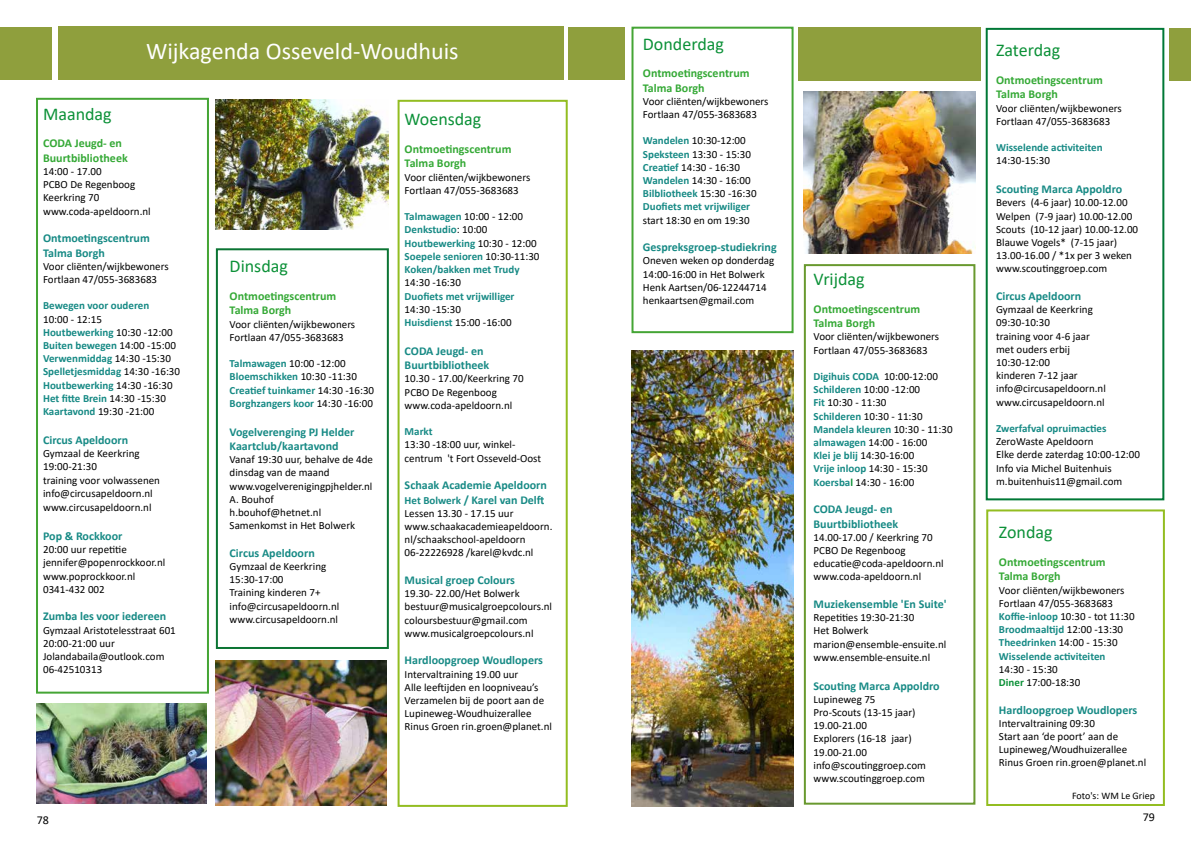
<style>
.page{position:relative;width:1191px;height:842px;background:#fff}
.page>*{position:absolute;margin:0;border:0;box-sizing:border-box;transform-origin:0 0}
.t1{font:24px "Calibri";color:#fff}
.t2{font:18px "Calibri";color:#0c9138}
.t3{font:700 12px/14.4px "Calibri";color:#178a85}
.t4{font:700 12px/14.4px "Calibri";color:#35a936}
.t5{font:12px "Calibri";color:#000}
.t6{font:11px/13.2px "Calibri";color:#000}
.t7{font:700 11px/13.2px "Calibri";color:#178a85}
.t8{font:10px "Calibri";color:#000}
.s1{font-weight:400;color:#000}
.s2{font-weight:700;color:#178a85}
.s3{font-size:11px}
.s4{font-weight:700;color:#0c9138}
</style>
<div class="page">
<div style="left:36px;top:98px;width:173px;height:596px;border:2px solid #45a535"></div>
<div style="left:58px;top:27px;width:505px;height:53px;background:#8f9f3d"></div>
<div style="left:216px;top:248px;width:173px;height:401px;border:2px solid #0b7433"></div>
<div style="left:397px;top:100px;width:171px;height:707px;border:2px solid #93bd21"></div>
<div style="left:0;top:27px;width:52px;height:52px;background:#8f9f3d"></div>
<img style="left:216px;top:100px;width:173px;height:129px">
<img style="left:36px;top:703px;width:171px;height:100px">
<img style="left:216px;top:660px;width:170px;height:146px">
<div style="left:568px;top:27px;width:56px;height:52px;background:#8f9f3d"></div>
<div style="left:631px;top:27px;width:162px;height:306px;border:2px solid #45a535"></div>
<img style="left:631px;top:351px;width:162px;height:456px">
<div style="left:798px;top:28px;width:182px;height:53px;background:#8f9f3d"></div>
<div style="left:804px;top:264px;width:171px;height:541px;border:2px solid #69992f"></div>
<img style="left:804px;top:91px;width:171px;height:162px">
<div style="left:985px;top:28px;width:179px;height:472px;border:2px solid #007836"></div>
<div style="left:1169px;top:28px;width:22px;height:53px;background:#8f9f3d"></div>
<div style="left:986px;top:509px;width:178px;height:297px;border:2px solid #93bd21"></div>
<h1 class="t1" style="left:146px;top:34px;width:314px">Wijkagenda Osseveld-Woudhuis</h1>
<h2 class="t2" style="left:643px;top:31px;width:83px">Donderdag</h2>
<p class="t4" style="left:643px;top:66px;width:108px">Ontmoetingscentrum<br>Talma Borgh</p>
<p class="t6" style="left:643px;top:94px;width:127px">Voor cliënten/wijkbewoners<br>Fortlaan 47/055-3683683</p>
<p class="t7" style="left:643px;top:134px;width:115px">Wandelen <span class="s1">10:30-12:00<br></span>Speksteen <span class="s1">13:30 - 15:30<br></span>Creatief <span class="s1">14:30 - 16:30<br></span>Wandelen <span class="s1">14:30 - 16:00<br></span>Bilbliotheek <span class="s1">15:30 -16:30<br></span>Duofiets met vrijwiliger</p>
<p class="t6" style="left:643px;top:213px;width:108px">start 18:30 en om 19:30</p>
<p class="t3" style="left:643px;top:240px;width:135px">Gespreksgroep-studiekring</p>
<p class="t6" style="left:643px;top:254px;width:133px">Oneven weken op donderdag<br>14:00-16:00 in Het Bolwerk<br>Henk Aartsen/06-12244714 henkaartsen@gmail.com</p>
<h2 class="t2" style="left:43px;top:101px;width:70px">Maandag</h2>
<p class="t4" style="left:43px;top:136px;width:86px">CODA Jeugd- en<br>Buurtbibliotheek</p>
<p class="t6" style="left:43px;top:165px;width:109px">14:00 - 17.00<br>PCBO De Regenboog<br>Keerkring 70 www.coda-apeldoorn.nl</p>
<p class="t3" style="left:43px;top:231px;width:108px">Ontmoetingscentrum<br>Talma Borgh</p>
<p class="t6" style="left:43px;top:259px;width:127px">Voor cliënten/wijkbewoners<br>Fortlaan 47/055-3683683</p>
<p class="t7" style="left:43px;top:299px;width:108px">Bewegen voor ouderen</p>
<p class="t7" style="left:43px;top:312px;width:139px"><span class="s1">10:00 - 12:15<br></span>Houtbewerking <span class="s1">10:30 -12:00<br></span>Buiten bewegen <span class="s1">14:00 -15:00<br></span>Verwenmiddag <span class="s1">14:30 -15:30<br></span>Spelletjesmiddag <span class="s1">14:30 -16:30<br></span>Houtbewerking <span class="s1">14:30 -16:30<br></span>Het fitte Brein <span class="s1">14:30 -15:30<br></span>Kaartavond <span class="s1">19:30 -21:00</span></p>
<p class="t3" style="left:43px;top:433px;width:87px">Circus Apeldoorn</p>
<p class="t6" style="left:43px;top:447px;width:118px">Gymzaal de Keerkring<br>19:00-21:30<br>training voor volwassenen info@circusapeldoorn.nl</p>
<p class="t6" style="left:43px;top:501px;width:110px">www.circusapeldoorn.nl</p>
<p class="t3" style="left:43px;top:529px;width:81px">Pop &amp; Rockkoor</p>
<p class="t6" style="left:43px;top:543px;width:124px">20:00 uur repetitie jennifer@popenrockkoor.nl www.poprockkoor.nl<br>0341-432 002</p>
<p class="t3" style="left:43px;top:609px;width:125px">Zumba les voor iedereen</p>
<p class="t6" style="left:43px;top:623px;width:134px">Gymzaal Aristotelesstraat 601<br>20:00-21:00 uur<br>Jolandabaila@outlook.com<br>06-42510313</p>
<h2 class="t2" style="left:405px;top:107px;width:78px">Woensdag</h2>
<p class="t4" style="left:405px;top:142px;width:108px">Ontmoetingscentrum<br>Talma Borgh</p>
<p class="t6" style="left:405px;top:170px;width:127px">Voor cliënten/wijkbewoners<br>Fortlaan 47/055-3683683</p>
<p class="t7" style="left:405px;top:210px;width:136px">Talmawagen <span class="s1">10:00 - 12:00<br></span>Denkstudio<span class="s1">: 10:00<br></span>Houtbewerking <span class="s1">10:30 - 12:00<br></span>Soepele senioren <span class="s1">10:30-11:30<br></span>Koken/bakken met Trudy</p>
<p class="t6" style="left:405px;top:276px;width:58px">14:30 -16:30</p>
<p class="t7" style="left:405px;top:289px;width:111px">Duofiets met vrijwilliger</p>
<p class="t6" style="left:405px;top:302px;width:108px">14:30 -15:30<br><span class="s2">Huisdienst</span> 15:00 -16:00</p>
<p class="t3" style="left:405px;top:343px;width:86px">CODA Jeugd- en<br>Buurtbibliotheek</p>
<p class="t6" style="left:405px;top:372px;width:121px">10.30 - 17.00/Keerkring 70<br>PCBO De Regenboog www.coda-apeldoorn.nl</p>
<p class="t7" style="left:405px;top:425px;width:29px">Markt</p>
<p class="t6" style="left:405px;top:438px;width:138px">13:30 -18:00 uur, winkel&shy;centrum 't Fort Osseveld-Oost</p>
<p class="t3" style="left:405px;top:478px;width:144px">Schaak Academie Apeldoorn<br><span class="s3">Het Bolwerk</span> / Karel van Delft</p>
<p class="t6" style="left:405px;top:506px;width:149px">Lessen 13.30 - 17.15 uur www.schaakacademieapeldoorn. nl/schaakschool-apeldoorn<br>06-22226928 /karel@kvdc.nl</p>
<p class="t3" style="left:405px;top:573px;width:112px">Musical groep Colours</p>
<p class="t6" style="left:405px;top:587px;width:149px">19.30- 22.00/Het Bolwerk bestuur@musicalgroepcolours.nl coloursbestuur@gmail.com www.musicalgroepcolours.nl</p>
<p class="t3" style="left:405px;top:653px;width:140px">Hardloopgroep Woudlopers</p>
<p class="t6" style="left:405px;top:667px;width:149px">Intervaltraining 19.00 uur<br>Alle leeftijden en loopniveau’s<br>Verzamelen bij de poort aan de<br>Lupineweg-Woudhuizerallee<br>Rinus Groen rin.groen@planet.nl</p>
<h2 class="t2" style="left:230px;top:254px;width:60px">Dinsdag</h2>
<p class="t4" style="left:230px;top:289px;width:108px">Ontmoetingscentrum<br>Talma Borgh</p>
<p class="t6" style="left:230px;top:317px;width:127px">Voor cliënten/wijkbewoners<br>Fortlaan 47/055-3683683</p>
<p class="t7" style="left:230px;top:357px;width:146px">Talmawagen <span class="s1">10:00 -12:00<br></span>Bloemschikken <span class="s1">10:30 -11:30<br></span>Creatief tuinkamer <span class="s1">14:30 -16:30<br></span>Borghzangers koor <span class="s1">14:30 -16:00</span></p>
<p class="t3" style="left:230px;top:424px;width:126px">Vogelverenging PJ Helder<br>Kaartclub/kaartavond</p>
<p class="t6" style="left:230px;top:453px;width:145px">Vanaf 19:30 uur, behalve de 4de dinsdag van de maand www.vogelverenigingpjhelder.nl<br>A. Bouhof<br>h.bouhof@hetnet.nl<br>Samenkomst in Het Bolwerk</p>
<p class="t3" style="left:230px;top:545px;width:87px">Circus Apeldoorn</p>
<p class="t6" style="left:230px;top:559px;width:111px">Gymzaal de Keerkring<br>15:30-17:00<br>Training kinderen 7+ info@circusapeldoorn.nl www.circusapeldoorn.nl</p>
<h2 class="t2" style="left:813px;top:267px;width:53px">Vrijdag</h2>
<p class="t4" style="left:813px;top:301px;width:108px">Ontmoetingscentrum<br>Talma Borgh</p>
<p class="t6" style="left:813px;top:330px;width:127px">Voor cliënten/wijkbewoners<br>Fortlaan 47/055-3683683</p>
<p class="t6" style="left:813px;top:369px;width:140px"><span class="s2">Digihuis CODA</span> 10:00-12:00<br><span class="s2">Schilderen</span> 10:00 -12:00<br><span class="s2">Fit</span> 10:30 - 11:30<br><span class="s2">Schilderen</span> 10:30 - 11:30<br><span class="s2">Mandela kleuren</span> 10:30 - 11:30 <span class="s2">almawagen</span> 14:00 - 16:00<br><span class="s2">Klei je blij</span> 14:30-16:00<br><span class="s2">Vrije inloop</span> 14:30 - 15:30<br><span class="s2">Koersba</span><span class="s4">l</span> 14:30 - 16:00</p>
<p class="t3" style="left:813px;top:502px;width:86px">CODA Jeugd- en<br>Buurtbibliotheek</p>
<p class="t6" style="left:813px;top:530px;width:132px">14.00-17.00 / Keerkring 70<br>PCBO De Regenboog educatie@coda-apeldoorn.nl www.coda-apeldoorn.nl</p>
<p class="t3" style="left:813px;top:597px;width:135px">Muziekensemble 'En Suite'</p>
<p class="t6" style="left:813px;top:611px;width:134px">Repetities 19:30-21:30<br>Het Bolwerk marion@ensemble-ensuite.nl www.ensemble-ensuite.nl</p>
<p class="t3" style="left:813px;top:678px;width:128px">Scouting Marca Appoldro</p>
<p class="t6" style="left:813px;top:692px;width:114px">Lupineweg 75<br>Pro-Scouts (13-15 jaar)<br>19.00-21.00<br>Explorers (16-18 jaar)<br>19.00-21.00 info@scoutinggroep.com www.scoutinggroep.com</p>
<h2 class="t2" style="left:996px;top:38px;width:66px">Zaterdag</h2>
<p class="t4" style="left:996px;top:73px;width:108px">Ontmoetingscentrum<br>Talma Borgh</p>
<p class="t6" style="left:996px;top:101px;width:127px">Voor cliënten/wijkbewoners<br>Fortlaan 47/055-3683683</p>
<p class="t7" style="left:996px;top:141px;width:108px">Wisselende activiteiten</p>
<p class="t6" style="left:996px;top:154px;width:55px">14:30-15:30</p>
<p class="t3" style="left:996px;top:182px;width:128px">Scouting Marca Appoldro</p>
<p class="t6" style="left:996px;top:196px;width:143px">Bevers (4-6 jaar) 10.00-12.00<br>Welpen (7-9 jaar) 10.00-12.00<br>Scouts (10-12 jaar) 10.00-12.00<br>Blauwe Vogels* (7-15 jaar)<br>13.00-16.00 / *1x per 3 weken www.scoutinggroep.com</p>
<p class="t3" style="left:996px;top:289px;width:87px">Circus Apeldoorn</p>
<p class="t6" style="left:996px;top:303px;width:111px">Gymzaal de Keerkring<br>09:30-10:30<br>training voor 4-6 jaar met ouders erbij<br>10:30-12:00<br>kinderen 7-12 jaar info@circusapeldoorn.nl www.circusapeldoorn.nl</p>
<p class="t7" style="left:996px;top:422px;width:112px">Zwerfafval opruimacties</p>
<p class="t6" style="left:996px;top:435px;width:145px">ZeroWaste Apeldoorn<br>Elke derde zaterdag 10:00-12:00<br>Info via Michel Buitenhuis m.buitenhuis11@gmail.com</p>
<h2 class="t2" style="left:999px;top:520px;width:55px">Zondag</h2>
<p class="t4" style="left:999px;top:555px;width:108px">Ontmoetingscentrum<br>Talma Borgh</p>
<p class="t6" style="left:999px;top:583px;width:137px">Voor cliënten/wijkbewoners<br>Fortlaan 47/055-3683683<br><span class="s2">Koffie-inloop</span> 10:30 - tot 11:30<br><span class="s2">Broodmaaltijd</span> 12:00 -13:30<br><span class="s2">Theedrinken</span> 14:00 - 15:30<br><span class="s2">Wisselende activiteiten</span></p>
<p class="t6" style="left:999px;top:662px;width:83px">14:30 - 15:30<br><span class="s4">Diner</span> 17:00-18:30</p>
<p class="t3" style="left:999px;top:702px;width:140px">Hardloopgroep Woudlopers</p>
<p class="t6" style="left:999px;top:716px;width:149px">Intervaltraining 09:30<br>Start aan ‘de poort’ aan de<br>Lupineweg/Woudhuizerallee<br>Rinus Groen rin.groen@planet.nl</p>
<p class="t8" style="left:1072px;top:788px;width:84px">Foto's: WM Le Griep</p>
<p class="t5" style="left:37px;top:812px;width:14px">78</p>
<p class="t5" style="left:1142px;top:809px;width:14px">79</p>
</div>
